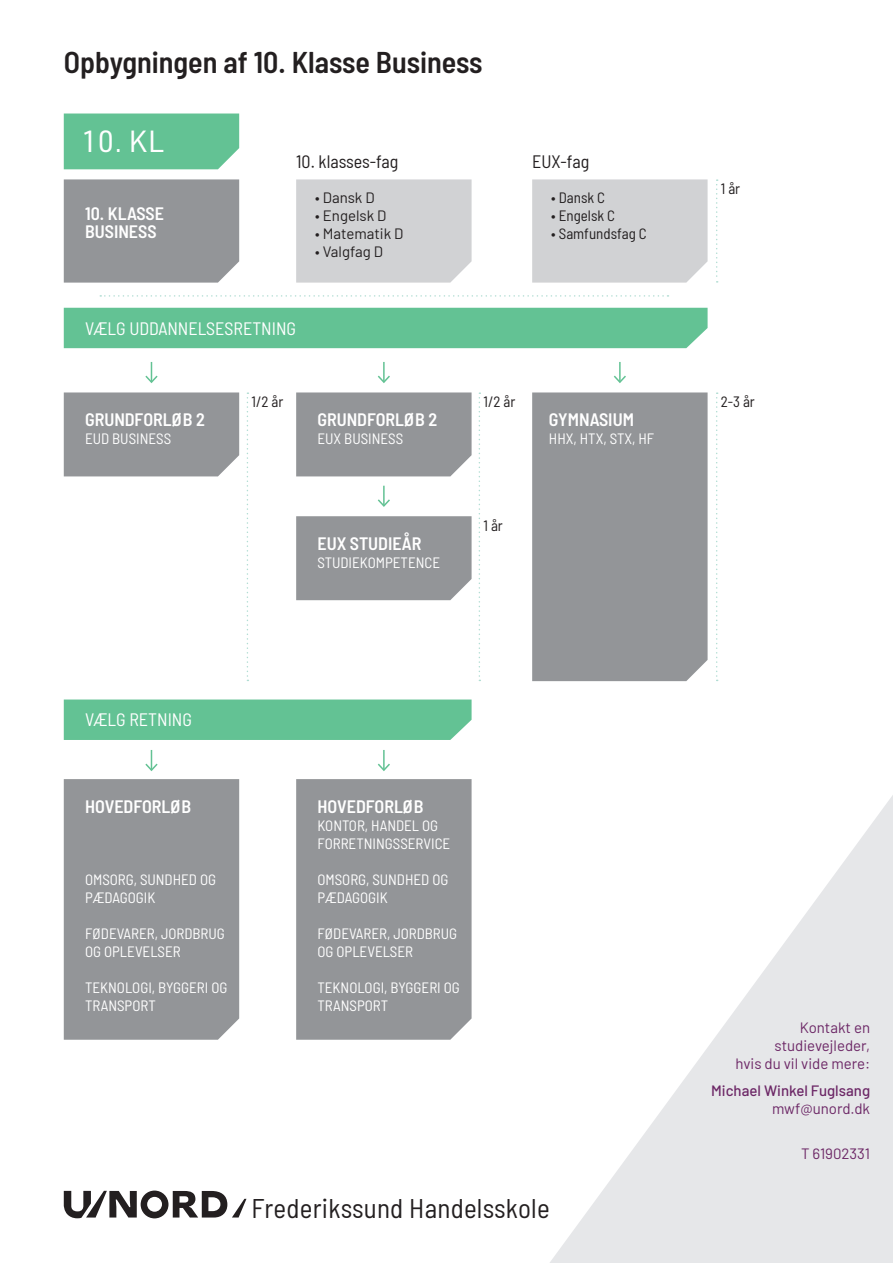
<style>
.page{position:relative;width:893px;height:1263px;background:#fff}
.page>*{position:absolute;margin:0;border:0;box-sizing:border-box;transform-origin:0 0}
.overskrift{font:600 semi-condensed 30px "Barlow";color:#231f20}
.Overskrift{font:30px "URWDIN";color:#fff}
.t1{font:semi-condensed 27px "Barlow";letter-spacing:.01em;color:#231f20}
.emneoverskrift{font:600 semi-condensed 18px "Barlow";color:#fff}
.emneoverskrift-2{font:semi-condensed 18px "Barlow";color:#fff}
.emneoverskrift-3{font:semi-condensed 18px "Barlow";color:#231f20}
.emneoverskrift-4{font:semi-condensed 15px/18px "Barlow";color:#fff}
.t2{font:15px/18px "Barlow";color:#6c2766;text-align:right}
.emneoverskrift-5{font:semi-condensed 15px "Barlow";color:#231f20}
.Overskrift-2{font:15px "Barlow";color:#231f20}
.t3{font:500 15px "Barlow";color:#6c2766}
.s1{font-stretch:semi-condensed}
</style>
<div class="page">
<svg style="left:64px;top:1190px;width:182px;height:28px"></svg>
<svg style="left:478px;top:425px;width:415px;height:838px"></svg>
<svg style="left:247px;top:392px;width:1px;height:289px"></svg>
<svg style="left:479px;top:392px;width:1px;height:289px"></svg>
<svg style="left:716px;top:392px;width:2px;height:289px"></svg>
<svg style="left:716px;top:179px;width:2px;height:104px"></svg>
<div style="left:64px;top:114px;width:175px;height:55px;background:#63c294"></div>
<div style="left:64px;top:179px;width:175px;height:104px;background:#939598"></div>
<div style="left:64px;top:392px;width:175px;height:84px;background:#939598"></div>
<div style="left:64px;top:779px;width:175px;height:261px;background:#939598"></div>
<svg style="left:296px;top:779px;width:176px;height:261px;background:#949699"></svg>
<div style="left:296px;top:392px;width:176px;height:84px;background:#939598"></div>
<div style="left:296px;top:516px;width:176px;height:84px;background:#939598"></div>
<div style="left:532px;top:392px;width:176px;height:289px;background:#939598"></div>
<div style="left:296px;top:179px;width:176px;height:104px;background:#d1d2d4"></div>
<div style="left:532px;top:179px;width:176px;height:104px;background:#d1d2d4"></div>
<div style="left:64px;top:308px;width:644px;height:40px;background:#63c294"></div>
<div style="left:64px;top:699px;width:408px;height:41px;background:#63c294"></div>
<svg style="left:100px;top:295px;width:568px;height:2px"></svg>
<svg style="left:145px;top:362px;width:13px;height:21px"></svg>
<svg style="left:145px;top:750px;width:13px;height:21px"></svg>
<hr style="left:383px;top:362px;width:2px;height:20px;background:#63c294">
<svg style="left:378px;top:374px;width:12px;height:9px"></svg>
<hr style="left:383px;top:486px;width:2px;height:20px;background:#63c294">
<svg style="left:378px;top:498px;width:12px;height:9px"></svg>
<hr style="left:383px;top:750px;width:2px;height:20px;background:#63c294">
<svg style="left:378px;top:762px;width:12px;height:9px"></svg>
<hr style="left:619px;top:362px;width:2px;height:20px;background:#63c294">
<svg style="left:614px;top:374px;width:12px;height:9px"></svg>
<p class="overskrift" style="left:64px;top:40px;width:420px">Opbygningen af 10. Klasse Business</p>
<p class="Overskrift" style="left:82px;top:122px;width:84px">10. KL</p>
<p class="emneoverskrift" style="left:85px;top:200px;width:81px">10. KLASSE</p>
<p class="emneoverskrift" style="left:85px;top:218px;width:73px">BUSINESS</p>
<p class="emneoverskrift-3" style="left:296px;top:149px;width:104px">10. klasses-fag</p>
<p class="emneoverskrift-3" style="left:532px;top:149px;width:59px">EUX-fag</p>
<p class="Overskrift-2" style="left:315px;top:187px;width:61px"><span class="s1">•</span> Dansk D</p>
<p class="Overskrift-2" style="left:315px;top:205px;width:73px"><span class="s1">•</span> Engelsk D</p>
<p class="Overskrift-2" style="left:315px;top:223px;width:90px"><span class="s1">•</span> Matematik D</p>
<p class="Overskrift-2" style="left:315px;top:241px;width:69px"><span class="s1">•</span> Valgfag D</p>
<p class="emneoverskrift-5" style="left:551px;top:187px;width:55px">• Dansk C</p>
<p class="emneoverskrift-5" style="left:551px;top:205px;width:65px">• Engelsk C</p>
<p class="emneoverskrift-5" style="left:551px;top:223px;width:97px">• Samfundsfag C</p>
<p class="emneoverskrift-2" style="left:85px;top:315px;width:213px">VÆLG UDDANNELSESRETNING</p>
<p class="emneoverskrift-5" style="left:721px;top:178px;width:21px">1 år</p>
<p class="emneoverskrift" style="left:85px;top:406px;width:121px">GRUNDFORLØB 2</p>
<p class="emneoverskrift-4" style="left:85px;top:428px;width:88px">EUD BUSINESS</p>
<p class="emneoverskrift-5" style="left:252px;top:391px;width:33px">1/2 år</p>
<p class="emneoverskrift-5" style="left:483px;top:391px;width:33px">1/2 år</p>
<p class="emneoverskrift-5" style="left:721px;top:391px;width:36px">2-3 år</p>
<p class="emneoverskrift" style="left:317px;top:406px;width:121px">GRUNDFORLØB 2</p>
<p class="emneoverskrift-4" style="left:317px;top:428px;width:87px">EUX BUSINESS</p>
<p class="emneoverskrift" style="left:317px;top:530px;width:106px">EUX STUDIEÅR</p>
<p class="emneoverskrift-4" style="left:317px;top:552px;width:124px">STUDIEKOMPETENCE</p>
<p class="emneoverskrift-5" style="left:483px;top:515px;width:21px">1 år</p>
<p class="emneoverskrift" style="left:549px;top:406px;width:87px">GYMNASIUM</p>
<p class="emneoverskrift-4" style="left:549px;top:428px;width:107px">HHX, HTX, STX, HF</p>
<p class="emneoverskrift-2" style="left:85px;top:707px;width:108px">VÆLG RETNING</p>
<p class="emneoverskrift" style="left:85px;top:793px;width:108px">HOVEDFORLØB</p>
<p class="emneoverskrift-4" style="left:85px;top:869px;width:133px">OMSORG, SUNDHED OG<br>PÆDAGOGIK</p>
<p class="emneoverskrift-4" style="left:85px;top:923px;width:141px">FØDEVARER, JORDBRUG<br>OG OPLEVELSER</p>
<p class="emneoverskrift-4" style="left:85px;top:977px;width:144px">TEKNOLOGI, BYGGERI OG<br>TRANSPORT</p>
<p class="emneoverskrift" style="left:317px;top:793px;width:108px">HOVEDFORLØB</p>
<p class="emneoverskrift-4" style="left:317px;top:815px;width:134px">KONTOR, HANDEL OG<br>FORRETNINGSSERVICE</p>
<p class="emneoverskrift-4" style="left:317px;top:869px;width:133px">OMSORG, SUNDHED OG<br>PÆDAGOGIK</p>
<p class="emneoverskrift-4" style="left:317px;top:923px;width:141px">FØDEVARER, JORDBRUG<br>OG OPLEVELSER</p>
<p class="emneoverskrift-4" style="left:317px;top:977px;width:144px">TEKNOLOGI, BYGGERI OG<br>TRANSPORT</p>
<h2 class="t1" style="left:252px;top:1188px;width:300px">Frederikssund Handelsskole</h2>
<p class="t2" style="left:735px;top:1017px;width:136px">Kontakt en studievejleder,<br>hvis du vil vide mere:</p>
<p class="t3" style="left:711px;top:1080px;width:161px">Michael Winkel Fuglsang</p>
<p class="t2" style="left:772px;top:1098px;width:100px">mwf@unord.dk</p>
<p class="t2" style="left:801px;top:1143px;width:71px">T 61902331</p>
</div>
